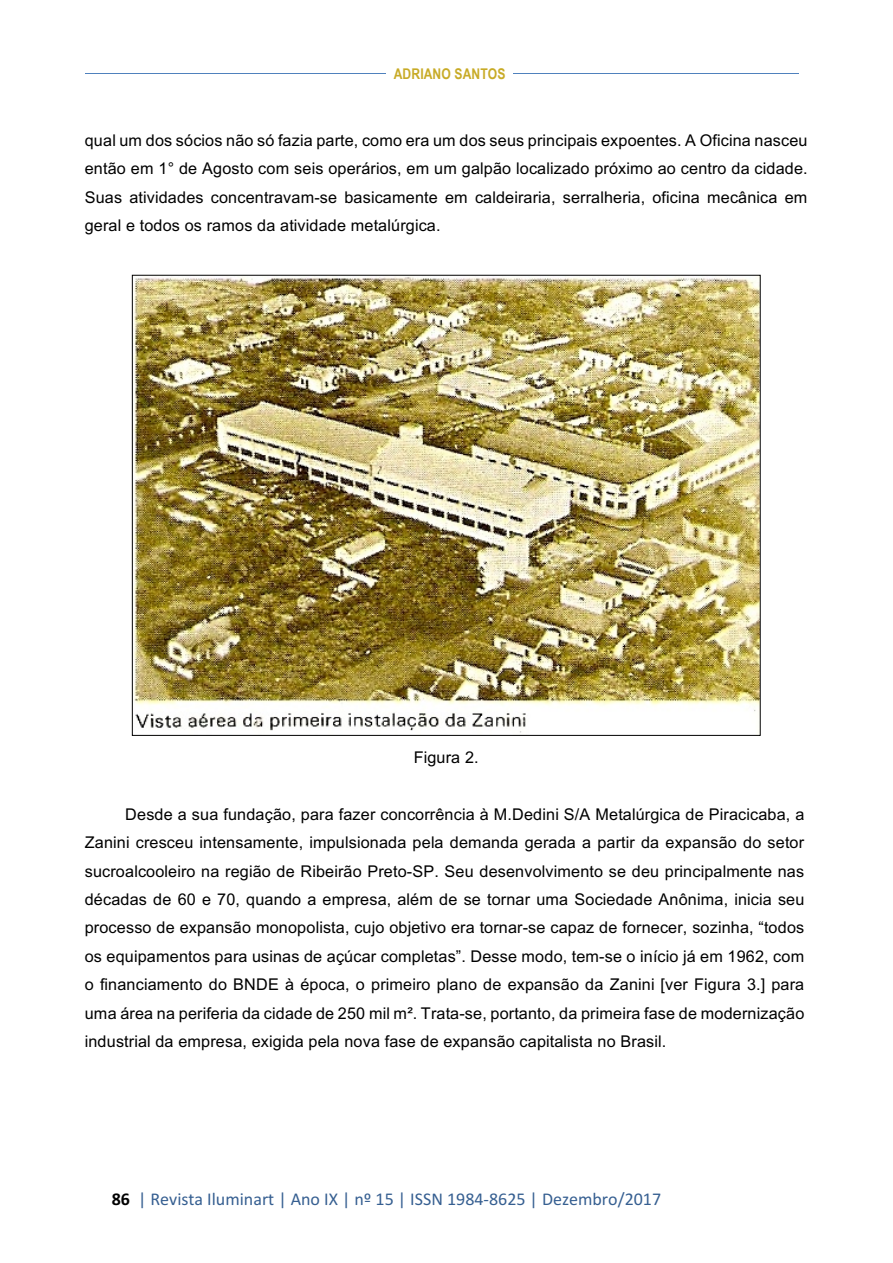
<style>
.page{position:relative;width:893px;height:1263px;background:#fff}
.page>*{position:absolute;margin:0;border:0;box-sizing:border-box;transform-origin:0 0}
.t1{font:18px "Calibri";color:#365f91}
.t2{font:16.2px/28.5px "Arial";letter-spacing:.01em;color:#000;text-align:justify}
.t3{font:700 14.7px "Arial Narrow";letter-spacing:.01em;color:#c8ab27}
.s1{font-weight:700;color:#000}
</style>
<div class="page">
<hr style="left:85px;top:74px;width:300px;height:1px;background:#4f81bd">
<hr style="left:514px;top:74px;width:285px;height:1px;background:#4f81bd">
<img style="left:134px;top:277px;width:625px;height:456px">
<p class="t3" style="left:394px;top:65px;width:113px">ADRIANO SANTOS</p>
<p class="t2" style="left:85px;top:126px;width:724px">qual um dos sócios não só fazia parte, como era um dos seus principais expoentes. A Oficina nasceu então em 1° de Agosto com seis operários, em um galpão localizado próximo ao centro da cidade.<br>Suas atividades concentravam-se basicamente em caldeiraria, serralheria, oficina mecânica em geral e todos os ramos da atividade metalúrgica.</p>
<p class="t2" style="left:414px;top:743px;width:67px">Figura 2.</p>
<p class="t2" style="left:85px;top:800px;width:721px;text-indent:41px">Desde a sua fundação, para fazer concorrência à M.Dedini S/A Metalúrgica de Piracicaba, a Zanini cresceu intensamente, impulsionada pela demanda gerada a partir da expansão do setor sucroalcooleiro na região de Ribeirão Preto-SP. Seu desenvolvimento se deu principalmente nas décadas de 60 e 70, quando a empresa, além de se tornar uma Sociedade Anônima, inicia seu processo de expansão monopolista, cujo objetivo era tornar-se capaz de fornecer, sozinha, “todos os equipamentos para usinas de açúcar completas”. Desse modo, tem-se o início já em 1962, com o financiamento do BNDE à época, o primeiro plano de expansão da Zanini [ver Figura 3.] para uma área na periferia da cidade de 250 mil m². Trata-se, portanto, da primeira fase de modernização industrial da empresa, exigida pela nova fase de expansão capitalista no Brasil.</p>
<p class="t1" style="left:112px;top:1188px;width:551px"><span class="s1">86</span> | Revista Iluminart | Ano IX | nº 15 | ISSN 1984-8625 | Dezembro/2017</p>
</div>
